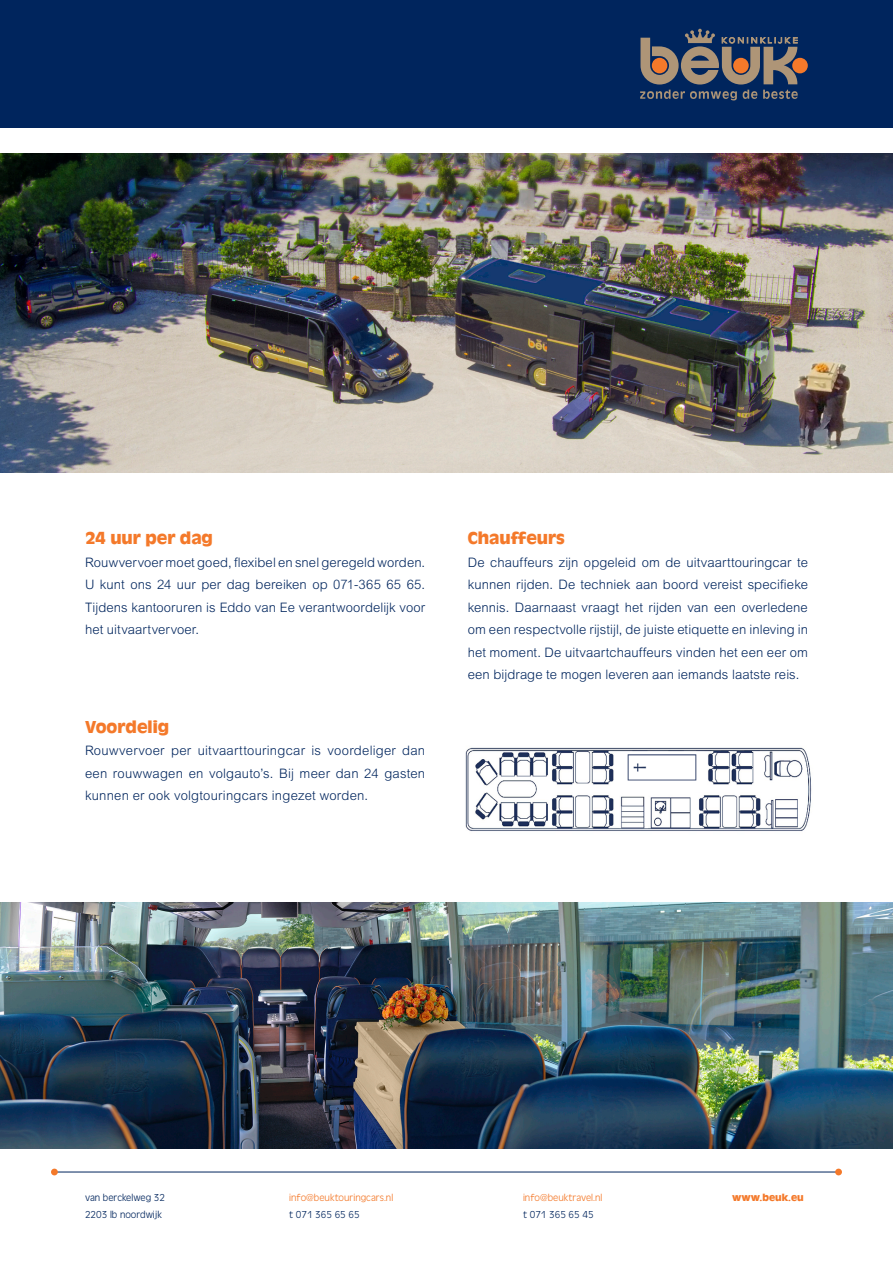
<style>
.page{position:relative;width:893px;height:1263px;background:#fff}
.page>*{position:absolute;margin:0;border:0;box-sizing:border-box;transform-origin:0 0}
.t1{font:700 18px "Antique Oli";color:#f4792a}
.t2{font:300 13.05px/22.5px "Arial MT Std";letter-spacing:.01em;color:#00255d;text-align:justify}
.t3{font:300 10.5px "Antique Oli";color:#00255d}
.t4{font:300 10.5px "Antique Oli";color:#f4792a}
.t5{font:700 10.5px "Antique Oli";color:#f4792a}
</style>
<div class="page">
<div style="left:0;top:0;width:893px;height:128px;background:#00255d"></div>
<div style="left:792px;top:58px;width:16px;height:15px;background:#f4792a;border-radius:50%"></div>
<svg style="left:640px;top:29px;width:158px;height:71px"></svg>
<hr style="left:55px;top:1171px;width:783px;height:1px;background:#00255d">
<div style="left:51px;top:1168px;width:7px;height:7px;background:#f4792a;border-radius:50%"></div>
<div style="left:835px;top:1168px;width:7px;height:7px;background:#f4792a;border-radius:50%"></div>
<img style="left:0;top:153px;width:893px;height:319px">
<img style="left:0;top:902px;width:893px;height:246px">
<img style="left:465px;top:747px;width:347px;height:84px">
<p class="t1" style="left:85px;top:528px;width:129px">24 uur per dag</p>
<p class="t2" style="left:85px;top:551px;width:342px">Rouwvervoer moet goed, flexibel en snel geregeld worden.<br>U kunt ons 24 uur per dag bereiken op 071-365 65 65.<br>Tijdens kantooruren is Eddo van Ee verantwoordelijk voor het uitvaartvervoer.</p>
<p class="t1" style="left:85px;top:716px;width:85px">Voordelig</p>
<p class="t2" style="left:85px;top:739px;width:342px">Rouwvervoer per uitvaarttouringcar is voordeliger dan een rouwwagen en volgauto’s. Bij meer dan 24 gasten kunnen er ook volgtouringcars ingezet worden.</p>
<p class="t1" style="left:468px;top:528px;width:99px">Chauffeurs</p>
<p class="t2" style="left:468px;top:551px;width:342px">De chauffeurs zijn opgeleid om de uitvaarttouringcar te kunnen rijden. De techniek aan boord vereist specifieke kennis. Daarnaast vraagt het rijden van een overledene om een respectvolle rijstijl, de juiste etiquette en inleving in het moment. De uitvaartchauffeurs vinden het een eer om een bijdrage te mogen leveren aan iemands laatste reis.</p>
<p class="t3" style="left:85px;top:1192px;width:82px">van berckelweg 32</p>
<p class="t3" style="left:85px;top:1209px;width:78px">2203 lb noordwijk</p>
<p class="t4" style="left:289px;top:1192px;width:106px">info@beuktouringcars.nl</p>
<p class="t3" style="left:289px;top:1209px;width:72px">t 071 365 65 65</p>
<p class="t4" style="left:523px;top:1192px;width:81px">info@beuktravel.nl</p>
<p class="t3" style="left:523px;top:1209px;width:72px">t 071 365 65 45</p>
<p class="t5" style="left:732px;top:1192px;width:73px">www.beuk.eu</p>
</div>
